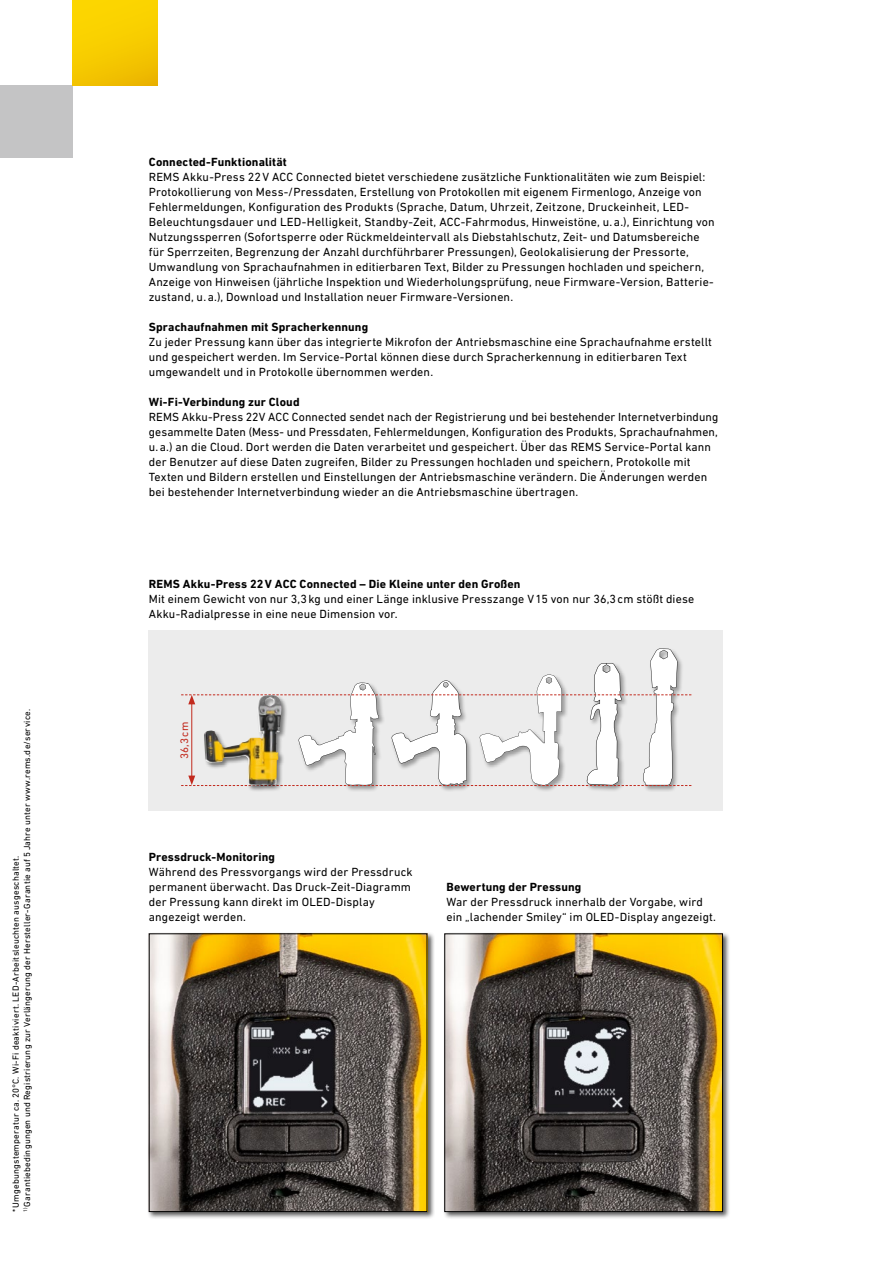
<style>
.page{position:relative;width:893px;height:1263px;background:#fff}
.page>*{position:absolute;margin:0;border:0;box-sizing:border-box;transform-origin:0 0}
.t1{font:12px/15px "DIN Next W1 G";letter-spacing:.01em;color:#000}
.t2{font:700 12px "DIN Next W1 G";letter-spacing:.015em;color:#000}
.t3{font:11.1px "DIN Next W1 G";color:#c22a1e}
.t4{font:9px "DIN Next W1 G";letter-spacing:.02em;color:#000}
</style>
<div class="page">
<div style="left:0;top:85px;width:72px;height:72px;background:#c4c4c5"></div>
<div style="left:72px;top:0;width:85px;height:85px;background:linear-gradient(to bottom,#fed900,#f0be00)"></div>
<div style="left:147px;top:932px;width:288px;height:288px;background:#000;opacity:.65"></div>
<img style="left:151px;top:935px;width:274px;height:275px">
<div style="left:149px;top:933px;width:278px;height:279px;border:1px solid #000"></div>
<div style="left:149px;top:630px;width:574px;height:181px;background:#ececec"></div>
<div style="left:479px;top:674px;width:89px;height:118px;background:#000;opacity:.35"></div>
<div style="left:298px;top:682px;width:87px;height:110px;background:#000;opacity:.35"></div>
<div style="left:643px;top:648px;width:41px;height:144px;background:#000;opacity:.35"></div>
<div style="left:391px;top:680px;width:82px;height:112px;background:#000;opacity:.35"></div>
<div style="left:586px;top:662px;width:42px;height:130px;background:#000;opacity:.35"></div>
<svg style="left:181px;top:648px;width:510px;height:138px"></svg>
<div style="left:203px;top:694px;width:85px;height:98px;background:#000;opacity:.5"></div>
<img style="left:204px;top:695px;width:68px;height:68px">
<div style="left:443px;top:932px;width:287px;height:288px;background:#000;opacity:.65"></div>
<img style="left:446px;top:935px;width:275px;height:275px">
<div style="left:444px;top:933px;width:279px;height:279px;border:1px solid #000"></div>
<p class="t4" style="left:22px;top:1212px;width:504px;rotate:-90deg"><sup>1)</sup> Garantiebedingungen und Registrierung zur Verlängerung der Hersteller-Garantie auf 5 Jahre unter www.rems.de/service.</p>
<p class="t4" style="left:11px;top:1212px;width:358px;rotate:-90deg">*Umgebungstemperatur ca.20°C. Wi-Fi deaktiviert. LED-Arbeitsleuchten ausgeschaltet.</p>
<p class="t2" style="left:149px;top:155px;width:139px">Connected-Funktionalität</p>
<p class="t1" style="left:149px;top:170px;width:567px">REMS Akku-Press 22V ACC Connected bietet verschiedene zusätzliche Funktionalitäten wie zum Beispiel:<br>Protokollierung von Mess-/Pressdaten, Erstellung von Protokollen mit eigenem Firmenlogo, Anzeige von Fehlermeldungen, Konfiguration des Produkts (Sprache, Datum, Uhrzeit, Zeitzone, Druckeinheit, LED-Beleuchtungsdauer und LED-Helligkeit, Standby-Zeit, ACC-Fahrmodus, Hinweistöne, u.a.), Einrichtung von Nutzungssperren (Sofortsperre oder Rückmeldeintervall als Diebstahlschutz, Zeit- und Datumsbereiche für Sperrzeiten, Begrenzung der Anzahl durchführbarer Pressungen), Geolokalisierung der Pressorte, Umwandlung von Sprachaufnahmen in editierbaren Text, Bilder zu Pressungen hochladen und speichern, Anzeige von Hinweisen (jährliche Inspektion und Wiederholungsprüfung, neue Firmware-Version, Batterie&shy;zustand, u.a.), Download und Installation neuer Firmware-Versionen.</p>
<p class="t2" style="left:149px;top:320px;width:221px">Sprachaufnahmen mit Spracherkennung</p>
<p class="t1" style="left:149px;top:335px;width:565px">Zu jeder Pressung kann über das integrierte Mikrofon der Antriebsmaschine eine Sprachaufnahme erstellt und gespeichert werden. Im Service-Portal können diese durch Spracherkennung in editierbaren Text umgewandelt und in Protokolle übernommen werden.</p>
<p class="t2" style="left:149px;top:395px;width:152px">Wi-Fi-Verbindung zur Cloud</p>
<p class="t1" style="left:149px;top:410px;width:571px">REMS Akku-Press 22V ACC Connected sendet nach der Registrierung und bei bestehender Internetverbindung gesammelte Daten (Mess- und Pressdaten, Fehlermeldungen, Konfiguration des Produkts, Sprachaufnahmen, u.a.) an die Cloud. Dort werden die Daten verarbeitet und gespeichert. Über das REMS Service-Portal kann der Benutzer auf diese Daten zugreifen, Bilder zu Pressungen hochladen und speichern, Protokolle mit Texten und Bildern erstellen und Einstellungen der Antriebsmaschine verändern. Die Änderungen werden bei bestehender Internetverbindung wieder an die Antriebsmaschine übertragen.</p>
<p class="t2" style="left:149px;top:576px;width:373px">REMS Akku-Press 22V ACC Connected – Die Kleine unter den Großen</p>
<p class="t1" style="left:149px;top:591px;width:547px">Mit einem Gewicht von nur 3,3kg und einer Länge inklusive Presszange V15 von nur 36,3cm stößt diese<br>Akku-Radialpresse in eine neue Dimension vor.</p>
<p class="t3" style="left:178px;top:759px;width:38px;rotate:-90deg">36,3cm</p>
<p class="t2" style="left:149px;top:849px;width:128px">Pressdruck-Monitoring</p>
<p class="t1" style="left:149px;top:864px;width:265px">Während des Pressvorgangs wird der Pressdruck permanent überwacht. Das Druck-Zeit-Diagramm der Pressung kann direkt im OLED-Display angezeigt werden.</p>
<p class="t2" style="left:446px;top:879px;width:137px">Bewertung der Pressung</p>
<p class="t1" style="left:446px;top:894px;width:271px">War der Pressdruck innerhalb der Vorgabe, wird ein „lachender Smiley“ im OLED-Display angezeigt.</p>
</div>
